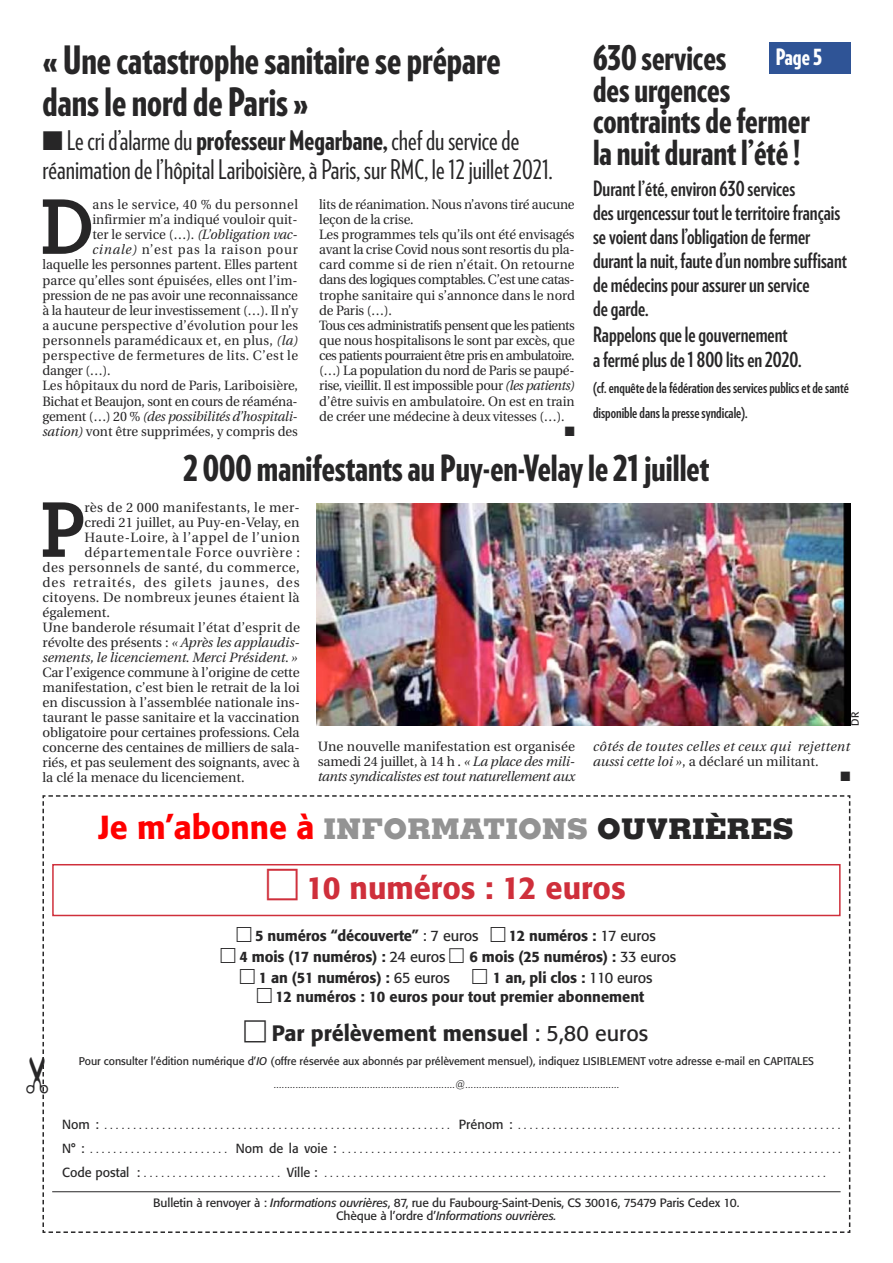
<style>
.page{position:relative;width:893px;height:1263px;background:#fff}
.page>*{position:absolute;margin:0;border:0;box-sizing:border-box;transform-origin:0 0}
.t1{font:700 75.3px "Memphis";color:#272627}
.t2{font:900 39px/42px "Guggenheim Compressed";color:#272627}
.t3{font:900 36px "Guggenheim Compressed";color:#272627}
.t4{font:900 34.5px/31.5px "Guggenheim Compressed";color:#272627}
.t5{font:500 31.5px "Formata";color:#cf2f3b}
.t6{font:800 28.5px "Memphis";color:#939393}
.t7{font:27px/28.5px "Guggenheim Compressed";color:#272627}
.t8{font:900 22.5px "Guggenheim Compressed";color:#fff}
.t9{font:500 22.05px "Formata";color:#272627}
.t10{font:700 21px/24.5px "Guggenheim Compressed";color:#272627}
.t11{font:500 15px/19.5px "Formata";letter-spacing:-.01em;color:#272627}
.t12{font:700 15px/25.5px "Guggenheim Compressed";color:#272627}
.t13{font:13.5px/15px "Utopia";color:#272627;text-align:justify}
.t14{font:13.5px/15.1px "Utopia";letter-spacing:-.02em;color:#272627}
.t15{font:italic 13.5px "Utopia";color:#272627}
.t16{font:13.5px "Utopia";letter-spacing:.03em;color:#272627}
.t17{font:italic 13.5px/15px "Utopia";letter-spacing:.025em;color:#272627}
.t18{font:13.5px "Utopia";letter-spacing:.02em;color:#272627}
.t19{font:13.5px "Utopia";letter-spacing:.025em;color:#272627}
.t20{font:13.5px "Utopia";letter-spacing:.04em;color:#272627}
.t21{font:13.5px "Utopia";letter-spacing:.075em;color:#272627}
.t22{font:13.5px "Utopia";letter-spacing:.045em;color:#272627}
.t23{font:13.5px "Utopia";letter-spacing:.055em;color:#272627}
.t24{font:13.5px "Utopia";letter-spacing:.035em;color:#272627}
.t25{font:13.5px "Utopia";letter-spacing:.06em;color:#272627}
.t26{font:13.5px "Zapf Dingbats";color:#272627}
.t27{font:300 13.05px/24px "Formata";color:#272627;text-align:justify}
.t28{font:12px/13.5px "Formata";letter-spacing:-.01em;color:#272627;text-align:center}
.t29{font:11.1px/23.5px "Formata";color:#272627;text-align:center}
.t30{font:10.5px "Formata";color:#272627}
.s1{font-weight:900}
.s2{font-style:italic}
.s3{font-style:normal}
.s4{font-family:"Formata";font-weight:500;font-size:33px;color:#f00}
.s5{color:#272627}
.s6{font-weight:400}
.s7{font-weight:300}
</style>
<div class="page">
<div style="left:769px;top:43px;width:81px;height:31px;background:#2f5496"></div>
<img style="left:316px;top:503px;width:534px;height:223px">
<svg style="left:42px;top:795px;width:809px;height:438px"></svg>
<h3 class="t4" style="left:593px;top:42px;width:218px">630 services<br>des urgences contraints de fermer la nuit durant l’été !</h3>
<p class="t10" style="left:593px;top:177px;width:255px">Durant l’été, environ 630 services<br>des urgencessur tout le territoire français se voient dans l’obligation de fermer durant la nuit, faute d’un nombre suffisant de médecins pour assurer un service<br>de garde.<br>Rappelons que le gouvernement<br>a fermé plus de 1 800 lits en 2020.</p>
<p class="t12" style="left:593px;top:375px;width:257px">(cf. enquête de la fédération des services publics et de santé disponible dans la presse syndicale).</p>
<h3 class="t3" style="left:184px;top:447px;width:527px">2 000 manifestants au Puy-en-Velay le 21 juillet</h3>
<h2 class="t2" style="left:43px;top:39px;width:460px">« Une catastrophe sanitaire se prépare dans le nord de Paris »</h2>
<h3 class="t7" style="left:43px;top:127px;width:511px">■Le cri d’alarme du <span class="s1">professeur Megarbane,</span> chef du service de réanimation de l’hôpital Lariboisière, à Paris, sur RMC, le 12 juillet 2021.</h3>
<h3 class="t8" style="left:776px;top:44px;width:48px">Page 5</h3>
<p class="t14" style="left:319px;top:198px;width:257px">lits de réanimation. Nous n’avons tiré aucune leçon de la crise.<br>Les programmes tels qu’ils ont été envisagés avant la crise Covid nous sont resortis du pla&shy;card comme si de rien n’était. On retourne dans des logiques comptables. C’est une catas&shy;trophe sanitaire qui s’annonce dans le nord de Paris (…).<br>Tous ces administratifs pensent que les patients que nous hospitalisons le sont par excès, que ces patients pourraient être pris en ambulatoire. (…) La population du nord de Paris se paupé&shy;rise, vieillit. Il est impossible pour <span class="s2">(les patients) </span>d’être suivis en ambulatoire. On est en train de créer une médecine à deux vitesses (…).</p>
<p class="t26" style="left:565px;top:423px;width:11px">■</p>
<h1 class="t1" style="left:41px;top:199px;width:54px">D</h1>
<p class="t24" style="left:92px;top:199px;width:207px">ans le service, 40 % du personnel</p>
<p class="t13" style="left:92px;top:213px;width:207px">infirmier m’a indiqué vouloir quit-</p>
<p class="t15" style="left:92px;top:229px;width:207px"><span class="s3">ter le service (…).</span> (L’obligation vac-</p>
<p class="t25" style="left:92px;top:244px;width:207px"><span class="s2">cinale)</span> n’est pas la raison pour</p>
<p class="t13" style="left:43px;top:258px;width:257px">laquelle les personnes partent. Elles partent</p>
<p class="t13" style="left:43px;top:274px;width:257px">parce qu’elles sont épuisées, elles ont l’im-</p>
<p class="t13" style="left:43px;top:289px;width:257px">pression de ne pas avoir une reconnaissance</p>
<p class="t13" style="left:43px;top:304px;width:257px">à la hauteur de leur investissement (…). Il n’y</p>
<p class="t18" style="left:43px;top:320px;width:257px">a aucune perspective d’évolution pour les</p>
<p class="t19" style="left:43px;top:335px;width:257px">personnels paramédicaux et, en plus, <span class="s2">(la)</span></p>
<p class="t16" style="left:43px;top:350px;width:257px">perspective de fermetures de lits. C’est le</p>
<p class="t13" style="left:43px;top:364px;width:70px">danger (…).</p>
<p class="t13" style="left:43px;top:379px;width:257px">Les hôpitaux du nord de Paris, Lariboisière,</p>
<p class="t14" style="left:43px;top:395px;width:257px">Bichat et Beaujon, sont en cours de réaména-</p>
<p class="t15" style="left:43px;top:411px;width:257px"><span class="s3">gement (…) 20 %</span> (des possibilités d’hospitali-</p>
<p class="t13" style="left:43px;top:425px;width:257px"><span class="s2">sation)</span> vont être supprimées, y compris des</p>
<h1 class="t1" style="left:41px;top:502px;width:46px">P</h1>
<p class="t16" style="left:84px;top:502px;width:217px">rès de 2 000 manifestants, le mer-</p>
<p class="t13" style="left:84px;top:516px;width:217px">credi 21 juillet, au Puy-en-Velay, en</p>
<p class="t22" style="left:84px;top:532px;width:217px">Haute-Loire, à l’appel de l’union</p>
<p class="t23" style="left:84px;top:547px;width:217px">départementale Force ouvrière :</p>
<p class="t20" style="left:43px;top:562px;width:259px">des personnels de santé, du commerce,</p>
<p class="t21" style="left:43px;top:577px;width:259px">des retraités, des gilets jaunes, des</p>
<p class="t16" style="left:43px;top:592px;width:259px">citoyens. De nombreux jeunes étaient là</p>
<p class="t13" style="left:43px;top:606px;width:69px">également.</p>
<p class="t13" style="left:43px;top:621px;width:259px">Une banderole résumait l’état d’esprit de</p>
<p class="t13" style="left:43px;top:636px;width:259px">révolte des présents : <span class="s2">« Après les applaudis-</span></p>
<p class="t15" style="left:43px;top:652px;width:257px">sements, le licenciement. Merci Président. »</p>
<p class="t13" style="left:43px;top:666px;width:259px">Car l’exigence commune à l’origine de cette manifestation, c’est bien le retrait de la loi en discussion à l’assemblée nationale ins&shy;taurant le passe sanitaire et la vaccination obligatoire pour certaines professions. Cela concerne des centaines de milliers de sala&shy;riés, et pas seulement des soignants, avec à la clé la menace du licenciement.</p>
<p class="t30" style="left:851px;top:726px;width:15px;rotate:-90deg">DR</p>
<p class="t13" style="left:318px;top:740px;width:259px">Une nouvelle manifestation est organisée samedi 24 juillet, à 14 h . <span class="s2">« La place des mili&shy;tants syndicalistes est tout naturellement aux</span></p>
<p class="t17" style="left:593px;top:740px;width:259px">côtés de toutes celles et ceux qui rejettent aussi cette loi »<span class="s3">, a déclaré un militant.</span></p>
<p class="t26" style="left:840px;top:768px;width:11px">■</p>
<h3 class="t6" style="left:99px;top:818px;width:696px"><span class="s4">Je m’abonne à</span> INFORMATIONS <span class="s5">OUVRIÈRES</span></h3>
<h3 class="t5" style="left:306px;top:874px;width:321px">10 numéros : 12 euros</h3>
<p class="t11" style="left:255px;top:927px;width:225px">5 numéros “découverte” <span class="s6">: 7 euros</span></p>
<p class="t11" style="left:509px;top:927px;width:148px">12 numéros : <span class="s6">17 euros</span></p>
<p class="t11" style="left:239px;top:948px;width:207px">4 mois (17 numéros) : <span class="s6">24 euros</span></p>
<p class="t11" style="left:469px;top:948px;width:208px">6 mois (25 numéros) : <span class="s6">33 euros</span></p>
<p class="t11" style="left:259px;top:969px;width:193px">1 an (51 numéros) : <span class="s6">65 euros</span></p>
<p class="t11" style="left:276px;top:969px;width:378px;text-indent:217px">1 an, pli clos : <span class="s6">110 euros<br></span>12 numéros : 10 euros pour tout premier abonnement</p>
<h3 class="t9" style="left:272px;top:1024px;width:378px">Par prélèvement mensuel <span class="s6">: 5,80 euros</span></h3>
<p class="t29" style="left:79px;top:1050px;width:737px">Pour consulter l’édition numérique d’<span class="s2">IO</span> (offre réservée aux abonnés par prélèvement mensuel), indiquez LISIBLEMENT votre adresse e-mail en CAPITALES <span class="s7">..................................................................@........................................................</span></p>
<p class="t27" style="left:62px;top:1114px;width:780px"><span class="s6">Nom :</span> ............................................................ <span class="s6">Prénom :</span> ........................................................<br><span class="s6">N° :</span> ........................ <span class="s6">Nom de la voie :</span> ......................................................................................<br><span class="s6">Code postal :</span> ........................ <span class="s6">Ville :</span> .......................................................................................</p>
<p class="t28" style="left:153px;top:1197px;width:588px">Bulletin à renvoyer à : <span class="s2">Informations ouvrières</span>, 87, rue du Faubourg-Saint-Denis, CS 30016, 75479 Paris Cedex 10.<br>Chèque à l’ordre d’<span class="s2">Informations ouvrières.</span></p>
</div>
